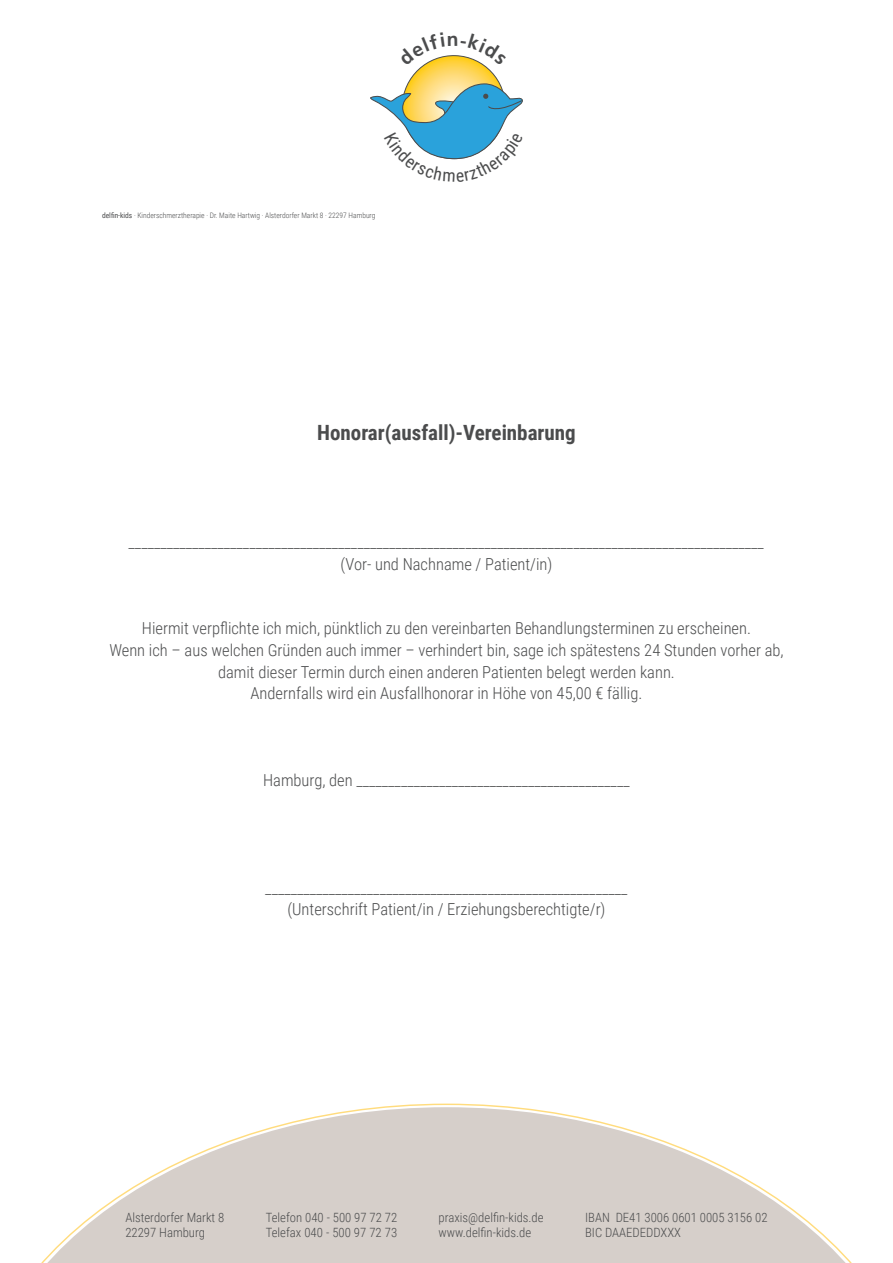
<style>
.page{position:relative;width:893px;height:1263px;background:#fff}
.page>*{position:absolute;margin:0;border:0;box-sizing:border-box;transform-origin:0 0}
.t1{font:700 21px "Roboto Condensed";color:#4b4c4d}
.t2{font:300 16.5px/21.6px "Roboto Condensed";color:#4b4c4d;text-align:center}
.t3{font:300 12.75px/15px "Roboto Condensed";color:#4b4c4d}
.t4{font:300 7.5px "Roboto Condensed";color:#4b4c4d}
.s1{font-weight:400}
</style>
<div class="page">
<svg style="left:41px;top:1103px;width:811px;height:160px"></svg>
<svg style="left:370px;top:55px;width:153px;height:105px"></svg>
<p class="t4" style="left:102px;top:210px;width:275px"><span class="s1">delfin-kids</span> · Kinderschmerztherapie · Dr. Maite Hartwig · Alsterdorfer Markt 8 · 22297 Hamburg</p>
<p class="t1" style="left:317px;top:418px;width:260px">Honorar(ausfall)-Vereinbarung</p>
<p class="t2" style="left:129px;top:531px;width:637px">____________________________________________________________________________________________________</p>
<p class="t2" style="left:340px;top:552px;width:213px">(Vor- und Nachname / Patient/in)</p>
<p class="t2" style="left:142px;top:617px;width:611px">Hiermit verpflichte ich mich, pünktlich zu den vereinbarten Behandlungsterminen zu erscheinen.</p>
<p class="t2" style="left:109px;top:639px;width:676px">Wenn ich – aus welchen Gründen auch immer – verhindert bin, sage ich spätestens 24 Stunden vorher ab, damit dieser Termin durch einen anderen Patienten belegt werden kann.</p>
<p class="t2" style="left:251px;top:682px;width:393px">Andernfalls wird ein Ausfallhonorar in Höhe von 45,00 € fällig.</p>
<p class="t2" style="left:263px;top:768px;width:368px">Hamburg, den ___________________________________________</p>
<p class="t2" style="left:265px;top:876px;width:364px">_________________________________________________________</p>
<p class="t2" style="left:287px;top:898px;width:320px">(Unterschrift Patient/in / Erziehungsberechtigte/r)</p>
<p class="t3" style="left:125px;top:1210px;width:100px">Alsterdorfer Markt 8<br>22297 Hamburg</p>
<p class="t3" style="left:439px;top:1210px;width:107px">praxis@delfin-kids.de www.delfin-kids.de</p>
<p class="t3" style="left:585px;top:1210px;width:184px">IBAN DE41 3006 0601 0005 3156 02<br>BIC DAAEDEDDXXX</p>
<p class="t3" style="left:266px;top:1210px;width:133px">Telefon 040 - 500 97 72 72<br>Telefax 040 - 500 97 72 73</p>
</div>
